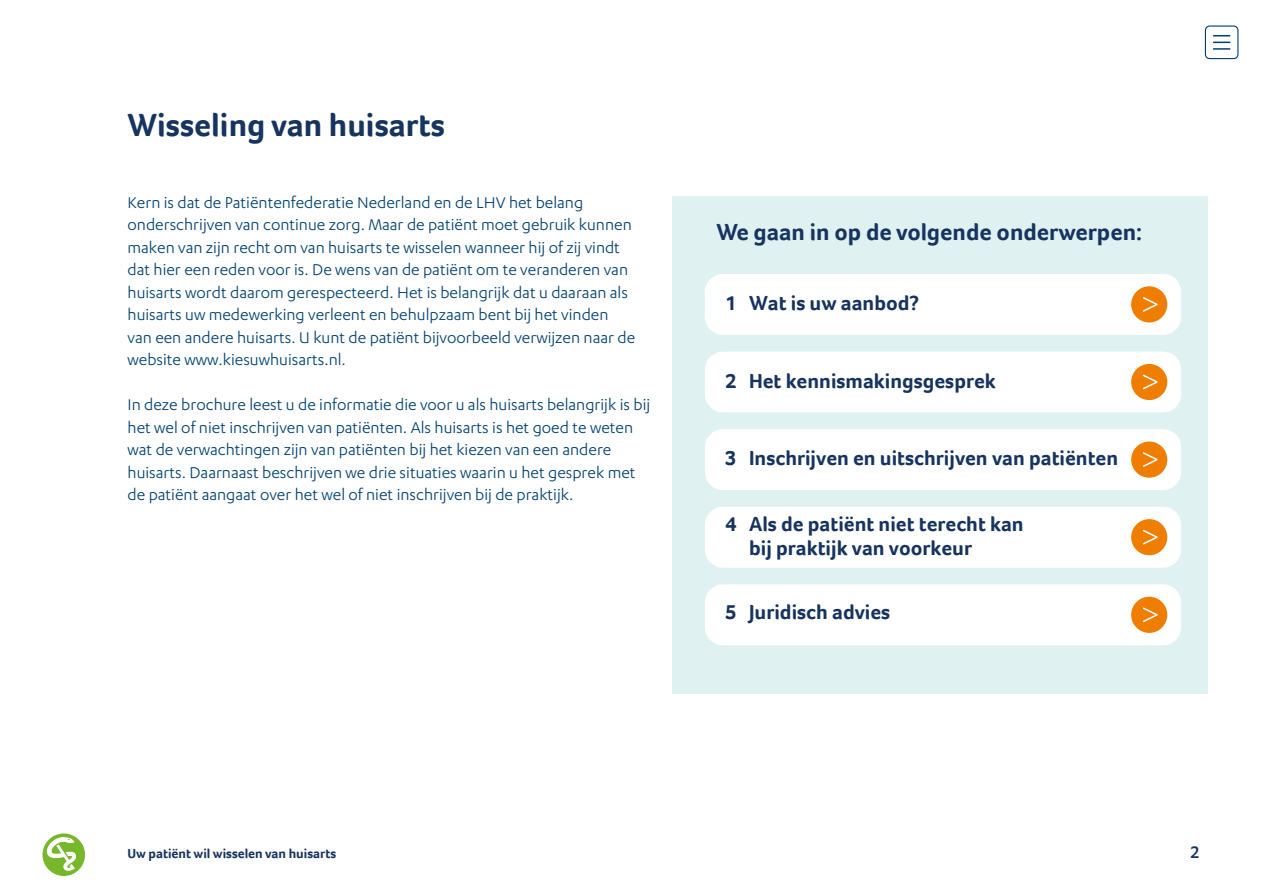
<style>
.page{position:relative;width:1263px;height:893px;background:#fff}
.page>*{position:absolute;margin:0;border:0;box-sizing:border-box;transform-origin:0 0}
.t1{font:700 33px "Foco";color:#16345f}
.t2{font:700 24px "Foco";color:#16345f}
.t3{font:700 21px/24px "Foco";color:#16345f}
.t4{font:500 19.5px "Karbon";color:#16345f}
.t5{font:18px/22.5px "Karbon";color:#004170}
.t6{font:700 13.5px "Foco";color:#16345f}
</style>
<div class="page">
<svg style="left:43px;top:833px;width:42px;height:43px"></svg>
<svg style="left:1213px;top:35px;width:17px;height:1px"></svg>
<svg style="left:1213px;top:42px;width:17px;height:8px"></svg>
<div style="left:1205px;top:26px;width:33px;height:33px;border:1px solid #004070;border-radius:4px"></div>
<div style="left:672px;top:196px;width:536px;height:498px;background:#e0f1f1"></div>
<div style="left:705px;top:274px;width:476px;height:61px;background:#fff;border-radius:18px"></div>
<div style="left:705px;top:351px;width:476px;height:61px;background:#fff;border-radius:18px"></div>
<div style="left:705px;top:429px;width:476px;height:61px;background:#fff;border-radius:18px"></div>
<div style="left:705px;top:507px;width:476px;height:61px;background:#fff;border-radius:18px"></div>
<div style="left:705px;top:584px;width:476px;height:61px;background:#fff;border-radius:18px"></div>
<div style="left:1132px;top:287px;width:34px;height:35px;background:#ef7d00;border-radius:50%"></div>
<div style="left:1131px;top:286px;width:36px;height:36px;border:2px solid #ef7d00;border-radius:50%"></div>
<svg style="left:1143px;top:297px;width:15px;height:15px"></svg>
<div style="left:1132px;top:365px;width:34px;height:34px;background:#ef7d00;border-radius:50%"></div>
<div style="left:1131px;top:364px;width:36px;height:36px;border:2px solid #ef7d00;border-radius:50%"></div>
<svg style="left:1143px;top:374px;width:15px;height:16px"></svg>
<div style="left:1132px;top:442px;width:34px;height:35px;background:#ef7d00;border-radius:50%"></div>
<div style="left:1131px;top:441px;width:36px;height:37px;border:2px solid #ef7d00;border-radius:50%"></div>
<svg style="left:1143px;top:452px;width:15px;height:15px"></svg>
<div style="left:1132px;top:520px;width:34px;height:34px;background:#ef7d00;border-radius:50%"></div>
<div style="left:1131px;top:519px;width:36px;height:36px;border:2px solid #ef7d00;border-radius:50%"></div>
<svg style="left:1143px;top:530px;width:15px;height:15px"></svg>
<div style="left:1132px;top:597px;width:34px;height:35px;background:#ef7d00;border-radius:50%"></div>
<div style="left:1131px;top:597px;width:36px;height:36px;border:2px solid #ef7d00;border-radius:50%"></div>
<svg style="left:1143px;top:607px;width:15px;height:15px"></svg>
<h1 class="t1" style="left:128px;top:103px;width:319px">Wisseling van huisarts</h1>
<p class="t5" style="left:128px;top:191px;width:509px">Kern is dat de Patiëntenfederatie Nederland en de LHV het belang onderschrijven van continue zorg. Maar de patiënt moet gebruik kunnen maken van zijn recht om van huisarts te wisselen wanneer hij of zij vindt dat hier een reden voor is. De wens van de patiënt om te veranderen van huisarts wordt daarom gerespecteerd. Het is belangrijk dat u daaraan als huisarts uw medewerking verleent en behulpzaam bent bij het vinden van een andere huisarts. U kunt de patiënt bijvoorbeeld verwijzen naar de website www.kiesuwhuisarts.nl.</p>
<p class="t5" style="left:128px;top:393px;width:524px">In deze brochure leest u de informatie die voor u als huisarts belangrijk is bij het wel of niet inschrijven van patiënten. Als huisarts is het goed te weten wat de verwachtingen zijn van patiënten bij het kiezen van een andere huisarts. Daarnaast beschrijven we drie situaties waarin u het gesprek met de patiënt aangaat over het wel of niet inschrijven bij de praktijk.</p>
<h2 class="t2" style="left:716px;top:216px;width:427px">We gaan in op de volgende onderwerpen:</h2>
<p class="t3" style="left:725px;top:291px;width:196px">1 Wat is uw aanbod?</p>
<p class="t3" style="left:725px;top:369px;width:272px">2 Het kennismakingsgesprek</p>
<p class="t3" style="left:725px;top:445px;width:395px">3 Inschrijven en uitschrijven van patiënten</p>
<p class="t3" style="left:749px;top:511px;width:276px;text-indent:-24px">4 Als de patiënt niet terecht kan bij praktijk van voorkeur</p>
<p class="t3" style="left:725px;top:600px;width:167px">5 Juridisch advies</p>
<p class="t6" style="left:128px;top:844px;width:210px">Uw patiënt wil wisselen van huisarts</p>
<p class="t4" style="left:1191px;top:842px;width:10px">2</p>
</div>
